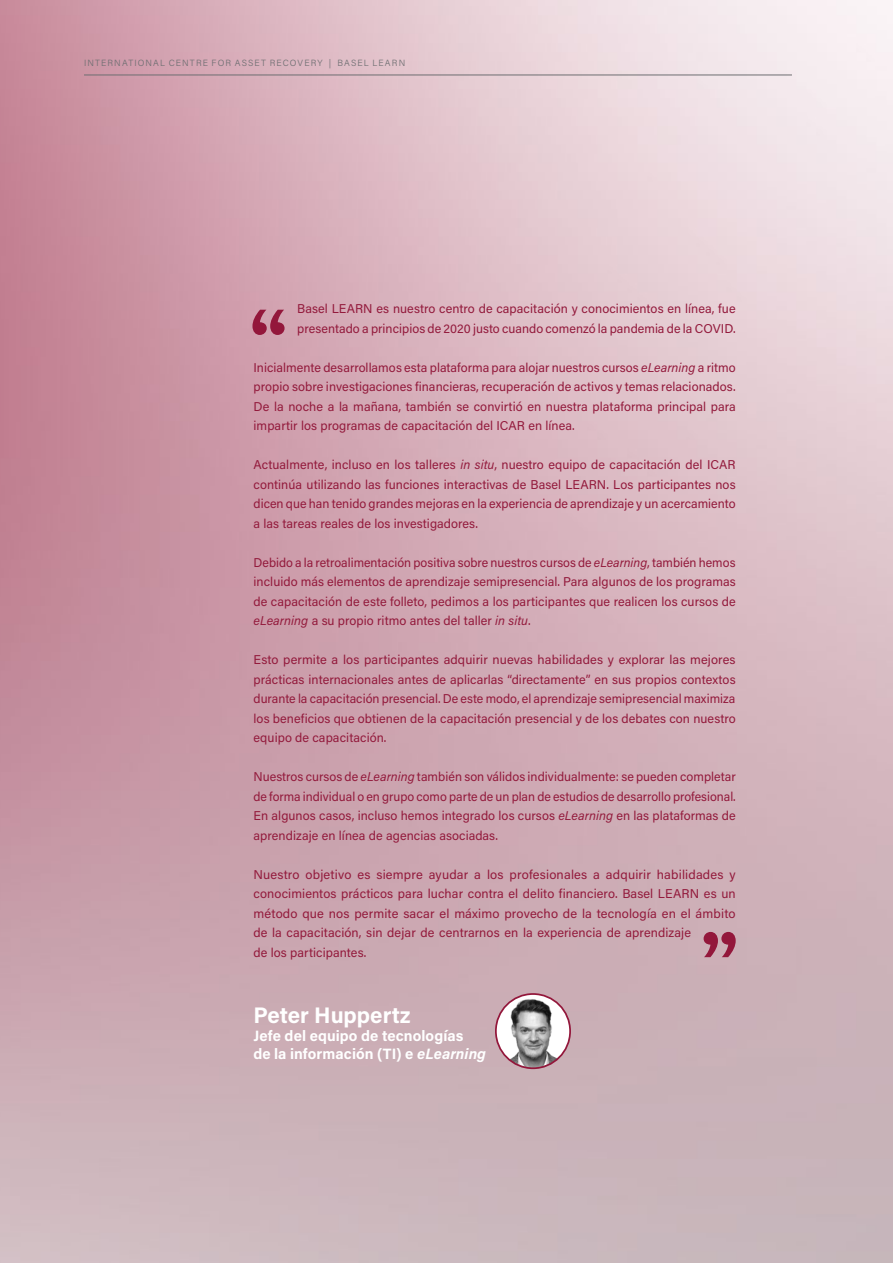
<style>
.page{position:relative;width:893px;height:1263px;background:#fff}
.page>*{position:absolute;margin:0;border:0;box-sizing:border-box;transform-origin:0 0}
.t1{font:700 22.5px "Acumin Pro";color:#fff}
.t2{font:700 15px/18px "Acumin Pro";letter-spacing:.005em;color:#fff}
.t3{font:12.75px/19.5px "Acumin Pro";letter-spacing:.005em;color:#931a3c;text-align:justify}
.t4{font:300 9px "Acumin Pro";letter-spacing:.125em;color:#6d6e71}
.s1{font-style:italic}
</style>
<div class="page">
<img style="left:0;top:0;width:893px;height:1263px">
<img style="left:496px;top:994px;width:74px;height:74px;border-radius:37px">
<div style="left:495px;top:993px;width:76px;height:76px;border:2px solid #93173b;border-radius:50%"></div>
<svg style="left:252px;top:310px;width:33px;height:25px"></svg>
<svg style="left:704px;top:932px;width:32px;height:25px"></svg>
<hr style="left:84px;top:75px;width:708px;height:1px;background:#6d6e71">
<p class="t4" style="left:84px;top:57px;width:323px">INTERNATIONAL CENTRE FOR ASSET RECOVERY | BASEL LEARN</p>
<p class="t3" style="left:297px;top:298px;width:440px">Basel LEARN es nuestro centro de capacitación y conocimientos en línea, fue presentado a principios de 2020 justo cuando comenzó la pandemia de la COVID.</p>
<p class="t3" style="left:254px;top:357px;width:484px">Inicialmente desarrollamos esta plataforma para alojar nuestros cursos <span class="s1">eLearning</span> a ritmo propio sobre investigaciones financieras, recuperación de activos y temas relacionados.<br>De la noche a la mañana, también se convirtió en nuestra plataforma principal para impartir los programas de capacitación del ICAR en línea.</p>
<p class="t3" style="left:254px;top:454px;width:484px">Actualmente, incluso en los talleres <span class="s1">in situ</span>, nuestro equipo de capacitación del ICAR continúa utilizando las funciones interactivas de Basel LEARN. Los participantes nos dicen que han tenido grandes mejoras en la experiencia de aprendizaje y un acercamiento a las tareas reales de los investigadores.</p>
<p class="t3" style="left:254px;top:552px;width:484px">Debido a la retroalimentación positiva sobre nuestros cursos de <span class="s1">eLearning</span>, también hemos incluido más elementos de aprendizaje semipresencial. Para algunos de los programas de capacitación de este folleto, pedimos a los participantes que realicen los cursos de <span class="s1">eLearning</span> a su propio ritmo antes del taller <span class="s1">in situ</span>.</p>
<p class="t3" style="left:254px;top:649px;width:484px">Esto permite a los participantes adquirir nuevas habilidades y explorar las mejores prácticas internacionales antes de aplicarlas “directamente” en sus propios contextos durante la capacitación presencial. De este modo, el aprendizaje semipresencial maximiza los beneficios que obtienen de la capacitación presencial y de los debates con nuestro equipo de capacitación.</p>
<p class="t3" style="left:254px;top:766px;width:484px">Nuestros cursos de <span class="s1">eLearning</span> también son válidos individualmente: se pueden completar de forma individual o en grupo como parte de un plan de estudios de desarrollo profesional.<br>En algunos casos, incluso hemos integrado los cursos <span class="s1">eLearning</span> en las plataformas de aprendizaje en línea de agencias asociadas.</p>
<p class="t3" style="left:254px;top:864px;width:484px;text-align:left">Nuestro objetivo es siempre ayudar a los profesionales a adquirir habilidades y conocimientos prácticos para luchar contra el delito financiero. Basel LEARN es un método que nos permite sacar el máximo provecho de la tecnología en el ámbito de la capacitación, sin dejar de centrarnos en la experiencia de aprendizaje<br>de los participantes.</p>
<h1 class="t1" style="left:253px;top:999px;width:159px">Peter Huppertz</h1>
<p class="t2" style="left:253px;top:1026px;width:234px">Jefe del equipo de tecnologías<br>de la información (TI) e <span class="s1">eLearning</span></p>
</div>
